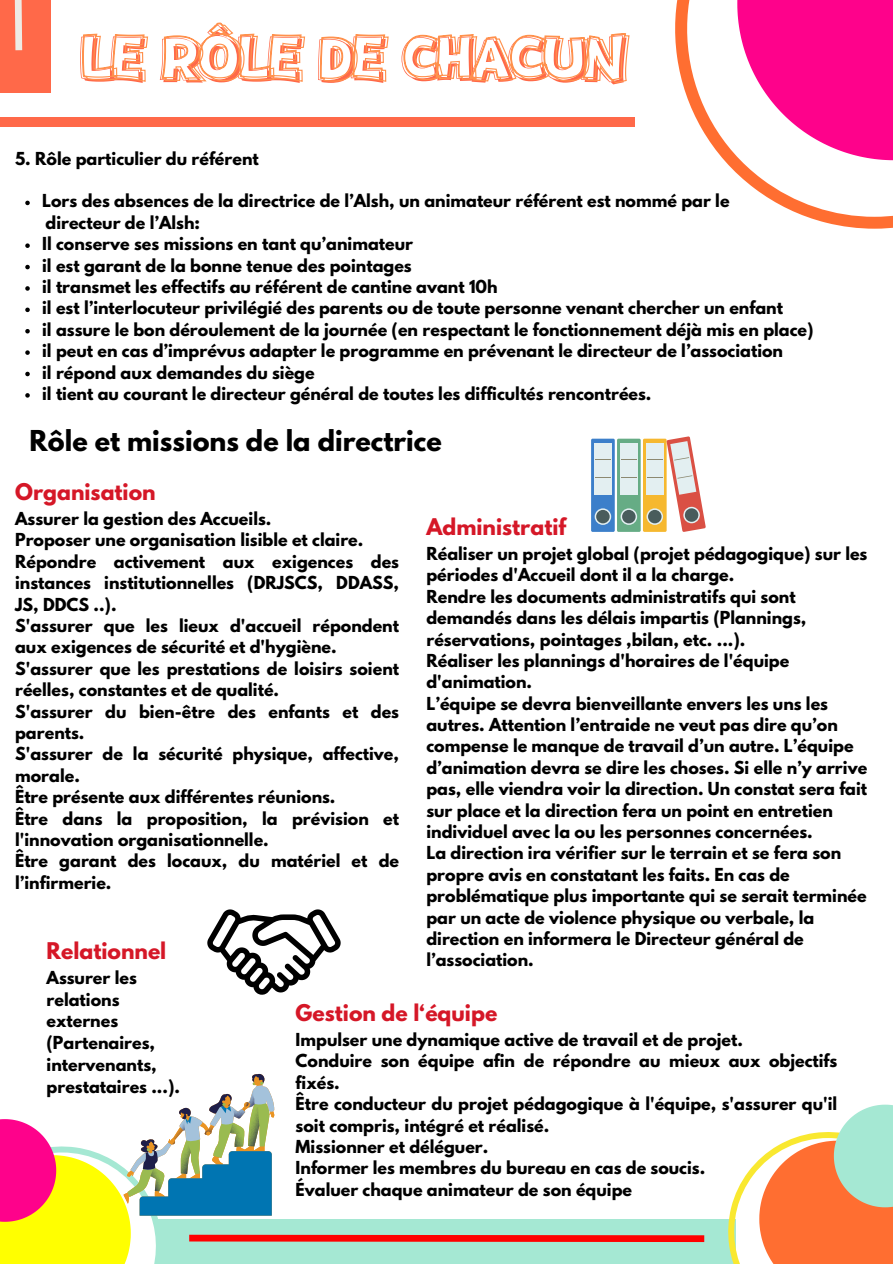
<style>
.page{position:relative;width:893px;height:1264px;background:#fff}
.page>*{position:absolute;margin:0;border:0;box-sizing:border-box;transform-origin:0 0}
.t1{font:70.35px "Bangbang Outline";color:#ff6949}
.t2{font:700 25.5px "League Spartan";color:#000}
.t3{font:700 20.4px "League Spartan";color:#d51727}
.t4{font:700 15.9px/21.3px "League Spartan";color:#000}
</style>
<div class="page">
<svg style="left:721px;top:1104px;width:171px;height:159px"></svg>
<svg style="left:675px;top:0;width:217px;height:229px"></svg>
<svg style="left:81px;top:33px;width:68px;height:85px"></svg>
<svg style="left:161px;top:22px;width:145px;height:60px"></svg>
<svg style="left:319px;top:34px;width:70px;height:48px"></svg>
<svg style="left:403px;top:33px;width:227px;height:51px"></svg>
<div style="left:0;top:0;width:50px;height:93px;background:#ff6949"></div>
<svg style="left:14px;top:0;width:9px;height:51px"></svg>
<div style="left:0;top:118px;width:634px;height:9px;background:#ff6949"></div>
<div style="left:591px;top:438px;width:23px;height:94px;background:#3c7fca;border-radius:2px"></div>
<div style="left:594px;top:443px;width:17px;height:51px;background:#e3eff1"></div>
<svg style="left:594px;top:508px;width:17px;height:17px"></svg>
<svg style="left:595px;top:459px;width:15px;height:1px"></svg>
<svg style="left:595px;top:477px;width:15px;height:1px"></svg>
<div style="left:617px;top:438px;width:23px;height:94px;background:#66ac85;border-radius:2px"></div>
<div style="left:620px;top:443px;width:17px;height:51px;background:#e3eff1"></div>
<svg style="left:620px;top:508px;width:17px;height:17px"></svg>
<svg style="left:621px;top:459px;width:15px;height:1px"></svg>
<svg style="left:621px;top:477px;width:15px;height:1px"></svg>
<div style="left:643px;top:438px;width:23px;height:94px;background:#f6b82f;border-radius:2px"></div>
<svg style="left:646px;top:436px;width:59px;height:96px"></svg>
<svg style="left:207px;top:909px;width:133px;height:85px"></svg>
<svg style="left:0;top:1073px;width:711px;height:190px"></svg>
<svg style="left:25px;top:201px;width:5px;height:4px"></svg>
<svg style="left:25px;top:243px;width:5px;height:5px"></svg>
<svg style="left:25px;top:265px;width:5px;height:4px"></svg>
<svg style="left:25px;top:286px;width:5px;height:5px"></svg>
<svg style="left:25px;top:307px;width:5px;height:5px"></svg>
<svg style="left:25px;top:329px;width:5px;height:4px"></svg>
<svg style="left:25px;top:350px;width:5px;height:5px"></svg>
<svg style="left:25px;top:372px;width:5px;height:4px"></svg>
<svg style="left:25px;top:393px;width:5px;height:4px"></svg>
<h1 class="t1" style="left:80px;top:27px;width:541px">LE RÔLE DE CHACUN</h1>
<p class="t4" style="left:15px;top:150px;width:245px">5. Rôle particulier du référent</p>
<h3 class="t4" style="left:42px;top:192px;width:689px">Lors des absences de la directrice de l’Alsh, un animateur référent est nommé par le</h3>
<p class="t4" style="left:45px;top:214px;width:156px">directeur de l’Alsh:</p>
<h3 class="t4" style="left:42px;top:235px;width:372px">Il conserve ses missions en tant qu’animateur</h3>
<p class="t4" style="left:42px;top:256px;width:371px">il est garant de la bonne tenue des pointages</p>
<p class="t4" style="left:42px;top:278px;width:457px">il transmet les effectifs au référent de cantine avant 10h</p>
<p class="t4" style="left:42px;top:299px;width:742px">il est l’interlocuteur privilégié des parents ou de toute personne venant chercher un enfant</p>
<p class="t4" style="left:42px;top:321px;width:772px">il assure le bon déroulement de la journée (en respectant le fonctionnement déjà mis en place)</p>
<p class="t4" style="left:42px;top:342px;width:742px">il peut en cas d’imprévus adapter le programme en prévenant le directeur de l’association</p>
<p class="t4" style="left:42px;top:363px;width:274px">il répond aux demandes du siège</p>
<p class="t4" style="left:42px;top:385px;width:610px">il tient au courant le directeur général de toutes les difficultés rencontrées.</p>
<p class="t2" style="left:30px;top:428px;width:413px">Rôle et missions de la directrice</p>
<p class="t3" style="left:15px;top:482px;width:142px">Organisation</p>
<p class="t4" style="left:15px;top:510px;width:385px">Assurer la gestion des Accueils.<br>Proposer une organisation lisible et claire.<br>Répondre activement aux exigences des instances institutionnelles (DRJSCS, DDASS, JS, DDCS ..).<br>S'assurer que les lieux d'accueil répondent aux exigences de sécurité et d'hygiène.<br>S'assurer que les prestations de loisirs soient réelles, constantes et de qualité.<br>S'assurer du bien-être des enfants et des parents.<br>S'assurer de la sécurité physique, affective, morale.<br>Être présente aux différentes réunions.<br>Être dans la proposition, la prévision et l'innovation organisationnelle.<br>Être garant des locaux, du matériel et de l’infirmerie.</p>
<p class="t3" style="left:426px;top:517px;width:141px">Administratif</p>
<p class="t4" style="left:426px;top:545px;width:442px">Réaliser un projet global (projet pédagogique) sur les périodes d'Accueil dont il a la charge.<br>Rendre les documents administratifs qui sont demandés dans les délais impartis (Plannings, réservations, pointages ,bilan, etc. ...).<br>Réaliser les plannings d'horaires de l'équipe d'animation.<br>L’équipe se devra bienveillante envers les uns les autres. Attention l’entraide ne veut pas dire qu’on compense le manque de travail d’un autre. L’équipe d’animation devra se dire les choses. Si elle n’y arrive pas, elle viendra voir la direction. Un constat sera fait sur place et la direction fera un point en entretien individuel avec la ou les personnes concernées.<br>La direction ira vérifier sur le terrain et se fera son propre avis en constatant les faits. En cas de problématique plus importante qui se serait terminée par un acte de violence physique ou verbale, la direction en informera le Directeur général de l’association.</p>
<h3 class="t3" style="left:47px;top:940px;width:121px">Relationnel</h3>
<h3 class="t4" style="left:47px;top:968px;width:135px;line-height:21.8px">Assurer les relations externes (Partenaires, intervenants, prestataires ...).</h3>
<h3 class="t3" style="left:295px;top:1002px;width:203px">Gestion de l‘équipe</h3>
<h3 class="t4" style="left:295px;top:1030px;width:543px">Impulser une dynamique active de travail et de projet.<br>Conduire son équipe afin de répondre au mieux aux objectifs fixés.<br>Être conducteur du projet pédagogique à l'équipe, s'assurer qu'il soit compris, intégré et réalisé.<br>Missionner et déléguer.<br>Informer les membres du bureau en cas de soucis.<br>Évaluer chaque animateur de son équipe</h3>
</div>
